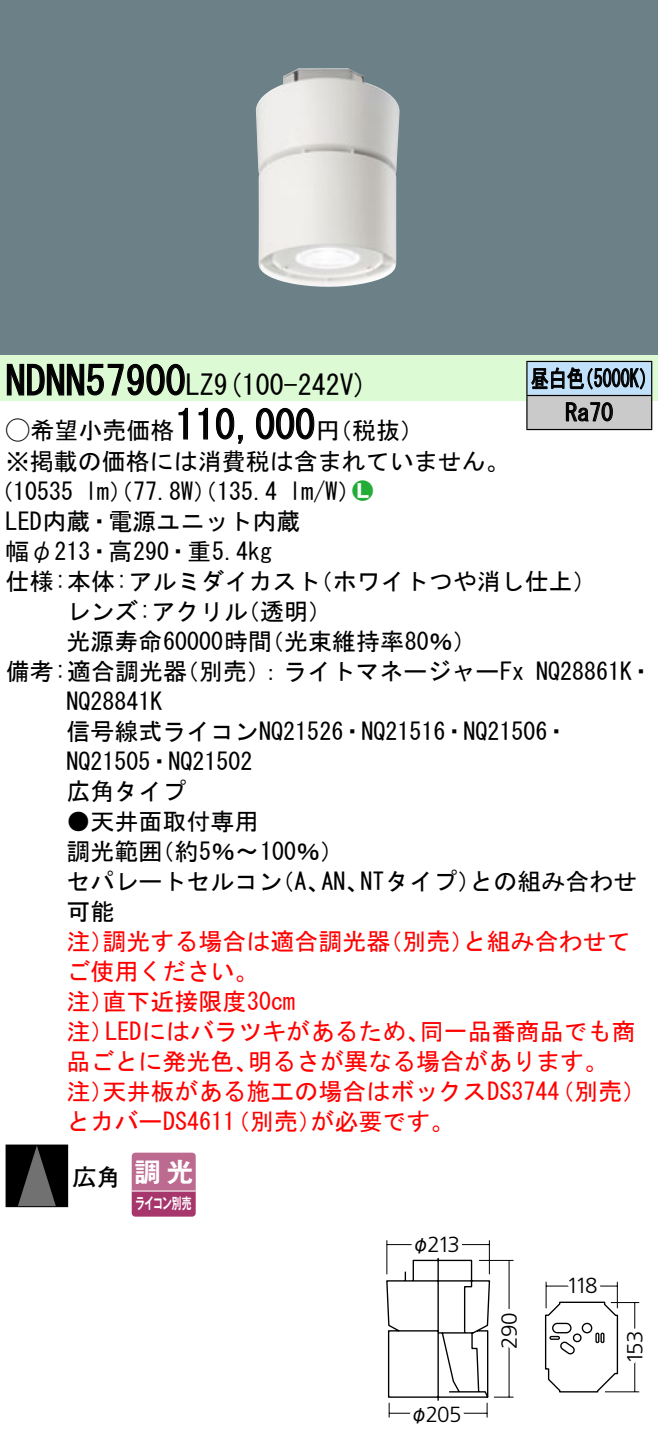
<style>
.page{position:relative;width:658px;height:1443px;background:#fff}
.page>*{position:absolute;margin:0;border:0;box-sizing:border-box;transform-origin:0 0}
.t1{font:40px "MS Gothic";color:#000}
.t2{font:28px "MS Gothic";color:#000}
.t3{font:26.4px "Gothic MB101 Pro De Bold 90 pv RKSJ H";color:#fff}
.t4{font:24px/30px "MS Gothic";color:#000}
.t5{font:24px "MS Gothic";color:#f00}
.t6{font:24px/34px "MS Gothic";color:#000;scale:.75 1}
.t7{font:24px "Ford Classification 1";color:#23ac38}
.t8{font:23.6px "Futo Go B101 Bold 83 pv RKSJ H";color:#000}
.t9{font:300 22px "Frutiger LT Std";letter-spacing:-.07em;color:#000}
.t10{font:18px "Gothic MB101 Pro Regular 90 pv RKSJ H";color:#000}
.t11{font:15.2px "Gothic MB101 Pro De Bold 90 pv RKSJ H";letter-spacing:-.05em;color:#fff;scale:.65 1}
.s1{font-family:"Ford Classification 1"}
.s2{color:#fff}
</style>
<div class="page">
<div style="left:0;top:0;width:658px;height:355px;background:#6c8087"></div>
<img style="left:256px;top:68px;width:143px;height:219px">
<div style="left:0;top:355px;width:658px;height:46px;background:#dcfad4"></div>
<svg style="left:6px;top:363px;width:179px;height:33px"></svg>
<svg style="left:178px;top:407px;width:10px;height:33px"></svg>
<svg style="left:198px;top:407px;width:10px;height:33px"></svg>
<svg style="left:216px;top:407px;width:27px;height:37px"></svg>
<svg style="left:256px;top:407px;width:59px;height:33px"></svg>
<div style="left:6px;top:1144px;width:62px;height:62px;background:#000"></div>
<svg style="left:18px;top:1146px;width:37px;height:58px"></svg>
<div style="left:6px;top:1144px;width:62px;height:62px;border:1px solid #000"></div>
<svg style="left:131px;top:1152px;width:64px;height:64px;background:#b65a85"></svg>
<hr style="left:132px;top:1190px;width:63px;height:1px;background:#fff">
<div style="left:527px;top:361px;width:124px;height:34px;background:#c1e1fa"></div>
<div style="left:527px;top:395px;width:124px;height:34px;background:#cacaca"></div>
<hr style="left:526px;top:361px;width:126px;height:1px;background:#000">
<hr style="left:526px;top:362px;width:1px;height:33px;background:#000">
<hr style="left:651px;top:362px;width:1px;height:33px;background:#000">
<hr style="left:526px;top:395px;width:126px;height:1px;background:#000">
<hr style="left:526px;top:396px;width:1px;height:33px;background:#000">
<hr style="left:651px;top:396px;width:1px;height:33px;background:#000">
<hr style="left:526px;top:429px;width:126px;height:1px;background:#000">
<svg style="left:531px;top:367px;width:114px;height:23px"></svg>
<svg style="left:565px;top:402px;width:48px;height:20px"></svg>
<svg style="left:386px;top:1240px;width:254px;height:178px"></svg>
<h1 class="t1" style="left:6px;top:361px;width:182px">NDNN57900</h1>
<p class="t2" style="left:186px;top:371px;width:183px">LZ (9 100-242 (V</p>
<h1 class="t1" style="left:175px;top:405px;width:141px">110,000</h1>
<p class="t4" style="left:6px;top:415px;width:506px"><span class="s1">A</span>希望小売価格<br>※掲載の価格には消費税は含まれていません。</p>
<p class="t7" style="left:352px;top:478px;width:22px">2<span class="s2">7</span></p>
<p class="t4" style="left:316px;top:415px;width:109px">（円税抜(</p>
<p class="t4" style="left:289px;top:476px;width:73px">l m (W/</p>
<p class="t4" style="left:6px;top:476px;width:296px;text-indent:-16px">（10535<br>LED内蔵・電源ユニット内蔵幅φ213・高290・重5.4kg</p>
<p class="t4" style="left:85px;top:476px;width:193px">lm）（77.8 ）（W 135.4</p>
<p class="t6" style="left:565px;top:361px;width:65px;text-indent:-34px">昼白色<br>Ra70</p>
<p class="t6" style="left:575px;top:361px;width:109px">（5000 (K</p>
<p class="t4" style="left:236px;top:566px;width:98px;text-indent:-230px">仕様:本体:アルミダイカスト（透明(</p>
<p class="t4" style="left:309px;top:566px;width:290px">（ホワイトつや消し仕上(</p>
<p class="t4" style="left:66px;top:596px;width:183px">レンズ:アクリル</p>
<p class="t4" style="left:66px;top:626px;width:207px">光源寿命60000時間</p>
<p class="t4" style="left:260px;top:626px;width:218px">（光束維持率80％(</p>
<p class="t4" style="left:175px;top:656px;width:350px">（別売：）ライトマネージャーFx</p>
<p class="t4" style="left:66px;top:656px;width:503px;text-indent:-61px">備考:適合調光器<br>NQ28841K<br>信号線式ライコンNQ21526・NQ21516・NQ21506・<br>NQ21505・NQ21502<br>広角タイプ</p>
<p class="t4" style="left:150px;top:806px;width:195px;text-indent:-84px">●天井面取付専用<br>（約5％〜100％(</p>
<p class="t4" style="left:536px;top:656px;width:118px">NQ28861 ・K</p>
<p class="t4" style="left:66px;top:836px;width:97px">調光範囲</p>
<p class="t4" style="left:360px;top:866px;width:122px">NTタイプ）</p>
<p class="t4" style="left:66px;top:866px;width:217px">セパレートセルコン可能</p>
<p class="t4" style="left:270px;top:866px;width:61px">（、A</p>
<p class="t4" style="left:321px;top:866px;width:49px">AN、</p>
<p class="t4" style="left:469px;top:866px;width:169px">との組み合わせ</p>
<p class="t5" style="left:102px;top:929px;width:289px">調光する場合は適合調光器</p>
<p class="t5" style="left:378px;top:929px;width:97px">（別売）</p>
<p class="t5" style="left:66px;top:929px;width:49px">注）</p>
<p class="t5" style="left:66px;top:959px;width:193px">ご使用ください。</p>
<p class="t5" style="left:102px;top:989px;width:194px">直下近接限度30cm</p>
<p class="t5" style="left:66px;top:989px;width:49px">注）</p>
<p class="t5" style="left:462px;top:929px;width:169px">と組み合わせて</p>
<p class="t5" style="left:66px;top:1019px;width:49px">注）</p>
<p class="t5" style="left:105px;top:1019px;width:326px">LEDにはバラツキがあるため、</p>
<p class="t5" style="left:420px;top:1019px;width:217px">同一品番商品でも商</p>
<p class="t5" style="left:66px;top:1049px;width:193px">品ごとに発光色、</p>
<p class="t5" style="left:248px;top:1049px;width:362px">明るさが異なる場合があります。</p>
<p class="t5" style="left:102px;top:1079px;width:458px">天井板がある施工の場合はボックスDS3744</p>
<p class="t5" style="left:66px;top:1079px;width:49px">注）</p>
<p class="t5" style="left:66px;top:1109px;width:170px">とカバーDS4611</p>
<p class="t8" style="left:73px;top:1162px;width:49px">広角</p>
<p class="t11" style="left:135px;top:1190px;width:88px">ライコン別売</p>
<p class="t3" style="left:135px;top:1149px;width:60px">調光</p>
<p class="t5" style="left:310px;top:1109px;width:146px">が必要です。</p>
<p class="t5" style="left:226px;top:1109px;width:97px">（別売）</p>
<p class="t5" style="left:550px;top:1079px;width:97px">（別売(</p>
<p class="t9" style="left:427px;top:1231px;width:34px">213</p>
<p class="t10" style="left:412px;top:1229px;width:19px">φ</p>
<p class="t9" style="left:497px;top:1348px;width:38px;rotate:-90deg">290</p>
<p class="t9" style="left:566px;top:1273px;width:32px">118</p>
<p class="t9" style="left:622px;top:1363px;width:35px;rotate:-90deg">153</p>
<p class="t9" style="left:426px;top:1401px;width:37px">205</p>
<p class="t10" style="left:410px;top:1398px;width:19px">φ</p>
</div>
